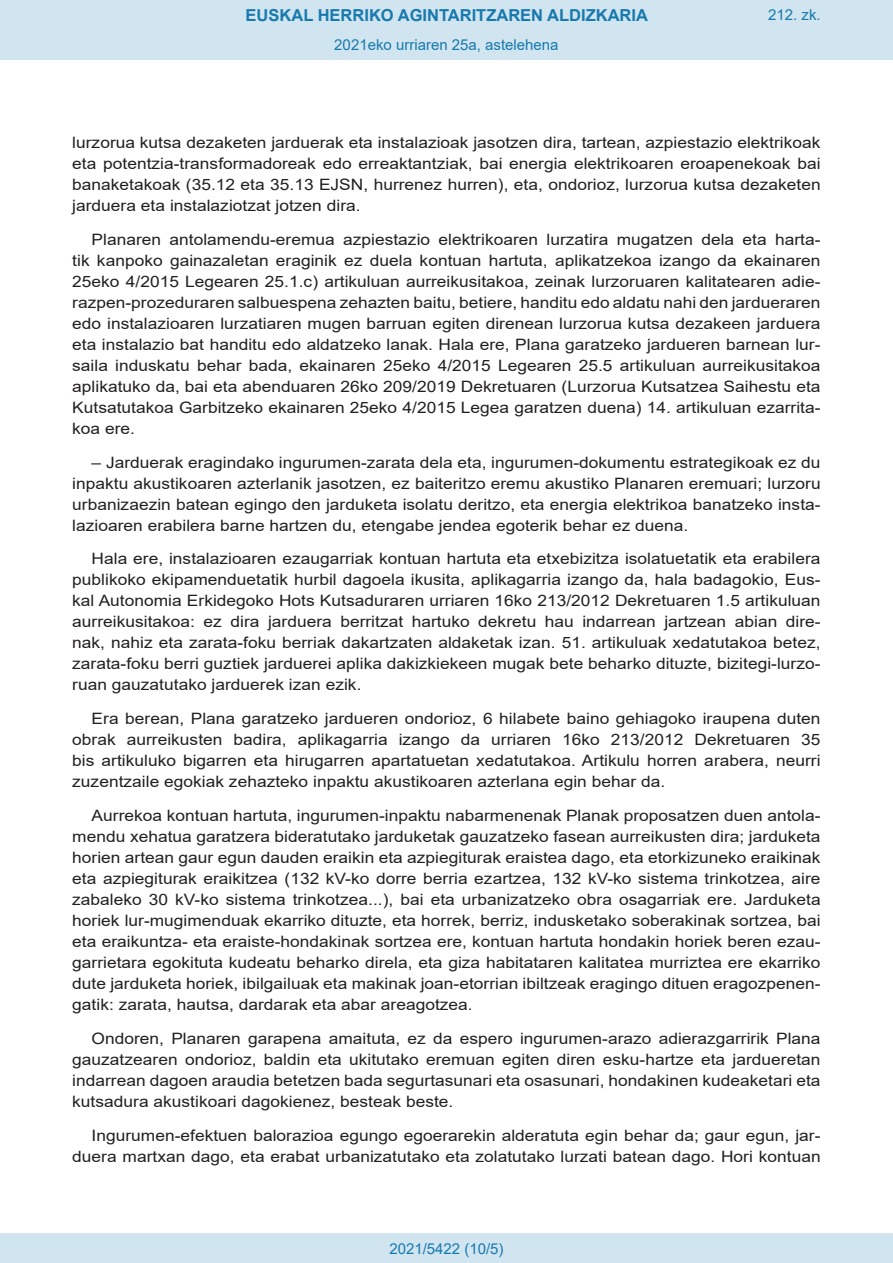
<style>
.page{position:relative;width:893px;height:1263px;background:#fff}
.page>*{position:absolute;margin:0;border:0;box-sizing:border-box;transform-origin:0 0}
.t1{font:700 16.5px "Arial";color:#1879ad}
.BOPVDetalle{font:15.6px/21px "Arial";color:#231f20;text-align:justify;scale:1.11 1}
.Paginacion_Centro{font:15px "Arial";color:#1879ad}
</style>
<div class="page">
<div style="left:0;top:0;width:893px;height:60px;background:#d0e5f0"></div>
<div style="left:0;top:1233px;width:893px;height:30px;background:#d0e5f0"></div>
<p class="t1" style="left:246px;top:3px;width:404px">EUSKAL HERRIKO AGINTARITZAREN ALDIZKARIA</p>
<p class="Paginacion_Centro" style="left:334px;top:35px;width:226px">2021eko urriaren 25a, astelehena</p>
<p class="Paginacion_Centro" style="left:768px;top:5px;width:54px">212. zk.</p>
<p class="BOPVDetalle" style="left:72px;top:132px;width:676px">lurzorua kutsa dezaketen jarduerak eta instalazioak jasotzen dira, tartean, azpiestazio elektrikoak eta potentzia-transformadoreak edo erreaktantziak, bai energia elektrikoaren eroapenekoak bai banaketakoak (35.12 eta 35.13 EJSN, hurrenez hurren), eta, ondorioz, lurzorua kutsa dezaketen jarduera eta instalaziotzat jotzen dira.</p>
<p class="BOPVDetalle" style="left:72px;top:229px;width:676px;text-indent:19px">Planaren antolamendu-eremua azpiestazio elektrikoaren lurzatira mugatzen dela eta harta&shy;tik kanpoko gainazaletan eraginik ez duela kontuan hartuta, aplikatzekoa izango da ekainaren 25eko 4/2015 Legearen 25.1.c) artikuluan aurreikusitakoa, zeinak lurzoruaren kalitatearen adie&shy;razpen-prozeduraren salbuespena zehazten baitu, betiere, handitu edo aldatu nahi den jardueraren edo instalazioaren lurzatiaren mugen barruan egiten direnean lurzorua kutsa dezakeen jarduera eta instalazio bat handitu edo aldatzeko lanak. Hala ere, Plana garatzeko jardueren barnean lur&shy;saila induskatu behar bada, ekainaren 25eko 4/2015 Legearen 25.5 artikuluan aurreikusitakoa aplikatuko da, bai eta abenduaren 26ko 209/2019 Dekretuaren (Lurzorua Kutsatzea Saihestu eta Kutsatutakoa Garbitzeko ekainaren 25eko 4/2015 Legea garatzen duena) 14. artikuluan ezarrita&shy;koa ere.</p>
<p class="BOPVDetalle" style="left:72px;top:452px;width:676px;text-indent:19px">– Jarduerak eragindako ingurumen-zarata dela eta, ingurumen-dokumentu estrategikoak ez du inpaktu akustikoaren azterlanik jasotzen, ez baiteritzo eremu akustiko Planaren eremuari; lurzoru urbanizaezin batean egingo den jarduketa isolatu deritzo, eta energia elektrikoa banatzeko insta&shy;lazioaren erabilera barne hartzen du, etengabe jendea egoterik behar ez duena.</p>
<p class="BOPVDetalle" style="left:72px;top:548px;width:676px;text-indent:19px">Hala ere, instalazioaren ezaugarriak kontuan hartuta eta etxebizitza isolatuetatik eta erabilera publikoko ekipamenduetatik hurbil dagoela ikusita, aplikagarria izango da, hala badagokio, Eus&shy;kal Autonomia Erkidegoko Hots Kutsaduraren urriaren 16ko 213/2012 Dekretuaren 1.5 artikuluan aurreikusitakoa: ez dira jarduera berritzat hartuko dekretu hau indarrean jartzean abian dire&shy;nak, nahiz eta zarata-foku berriak dakartzaten aldaketak izan. 51. artikuluak xedatutakoa betez, zarata-foku berri guztiek jarduerei aplika dakizkiekeen mugak bete beharko dituzte, bizitegi-lurzo&shy;ruan gauzatutako jarduerek izan ezik.</p>
<p class="BOPVDetalle" style="left:72px;top:708px;width:676px;text-indent:19px">Era berean, Plana garatzeko jardueren ondorioz, 6 hilabete baino gehiagoko iraupena duten obrak aurreikusten badira, aplikagarria izango da urriaren 16ko 213/2012 Dekretuaren 35 bis artikuluko bigarren eta hirugarren apartatuetan xedatutakoa. Artikulu horren arabera, neurri zuzentzaile egokiak zehazteko inpaktu akustikoaren azterlana egin behar da.</p>
<p class="BOPVDetalle" style="left:72px;top:805px;width:676px;text-indent:19px">Aurrekoa kontuan hartuta, ingurumen-inpaktu nabarmenenak Planak proposatzen duen antola&shy;mendu xehatua garatzera bideratutako jarduketak gauzatzeko fasean aurreikusten dira; jarduketa horien artean gaur egun dauden eraikin eta azpiegiturak eraistea dago, eta etorkizuneko eraikinak eta azpiegiturak eraikitzea (132 kV-ko dorre berria ezartzea, 132 kV-ko sistema trinkotzea, aire zabaleko 30 kV-ko sistema trinkotzea...), bai eta urbanizatzeko obra osagarriak ere. Jarduketa horiek lur-mugimenduak ekarriko dituzte, eta horrek, berriz, indusketako soberakinak sortzea, bai eta eraikuntza- eta eraiste-hondakinak sortzea ere, kontuan hartuta hondakin horiek beren ezau&shy;garrietara egokituta kudeatu beharko direla, eta giza habitataren kalitatea murriztea ere ekarriko dute jarduketa horiek, ibilgailuak eta makinak joan-etorrian ibiltzeak eragingo dituen eragozpenen&shy;gatik: zarata, hautsa, dardarak eta abar areagotzea.</p>
<p class="BOPVDetalle" style="left:72px;top:1028px;width:676px;text-indent:19px">Ondoren, Planaren garapena amaituta, ez da espero ingurumen-arazo adierazgarririk Plana gauzatzearen ondorioz, baldin eta ukitutako eremuan egiten diren esku-hartze eta jardueretan indarrean dagoen araudia betetzen bada segurtasunari eta osasunari, hondakinen kudeaketari eta kutsadura akustikoari dagokienez, besteak beste.</p>
<p class="BOPVDetalle" style="left:72px;top:1124px;width:676px;text-align:right">Ingurumen-efektuen balorazioa egungo egoerarekin alderatuta egin behar da; gaur egun, jar&shy;duera martxan dago, eta erabat urbanizatutako eta zolatutako lurzati batean dago. Hori kontuan</p>
<p class="Paginacion_Centro" style="left:389px;top:1238px;width:116px">2021/5422 (10/5)</p>
</div>
